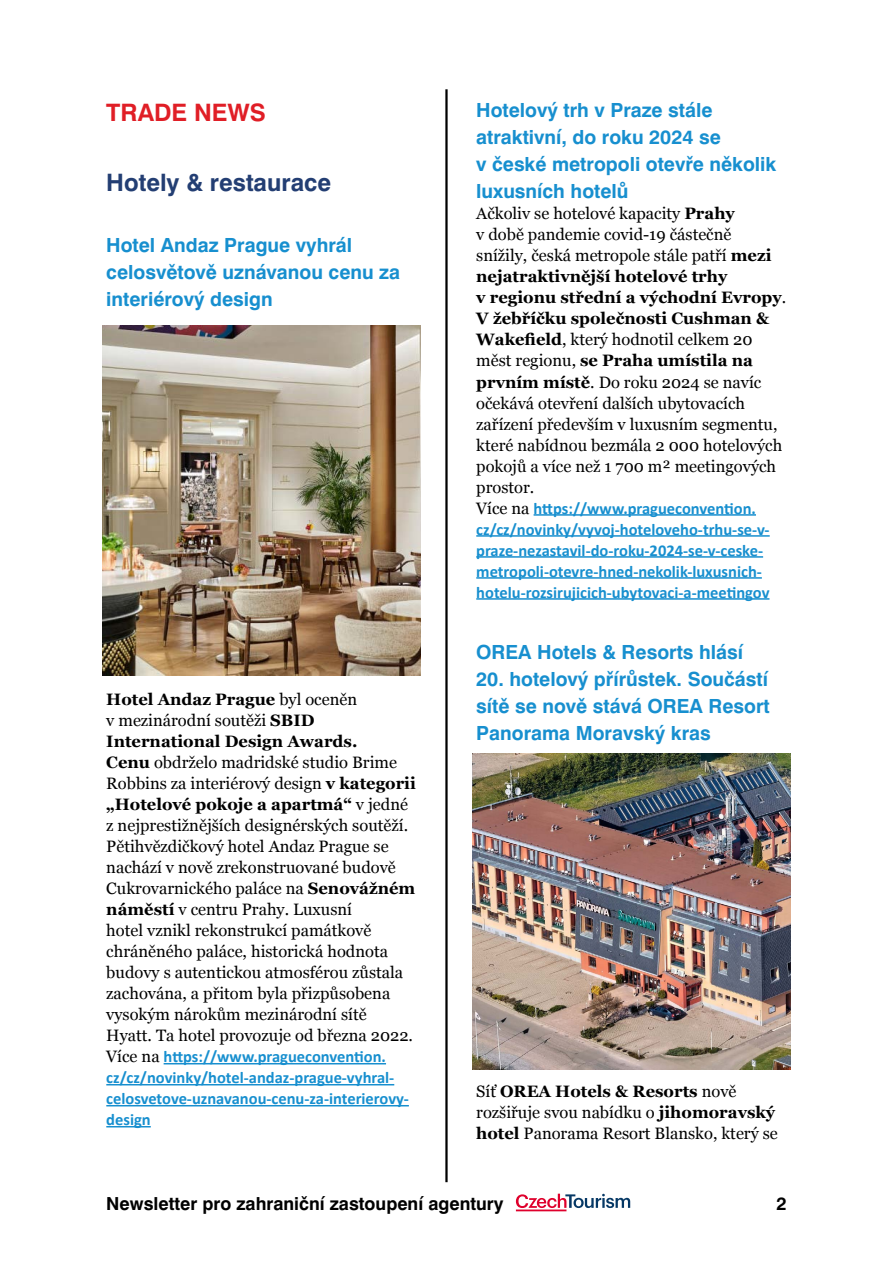
<style>
.page{position:relative;width:893px;height:1263px;background:#fff}
.page>*{position:absolute;margin:0;border:0;box-sizing:border-box;transform-origin:0 0}
.t1{font:700 24px "Swiss 721 BTCE";color:#233e73}
.t2{font:700 24px "Swiss 721 BTCE";color:#e01e26}
.t3{font:700 19.5px/27px "Swiss 721 BTCE";color:#178fcf}
.t4{font:700 18px "Swiss 721 BTCE";color:#000}
.t5{font:16.5px/21px "Georgia";color:#000}
.t6{font:700 16.5px/21px "Calibri";color:#178fcf}
.s1{font-weight:700}
.s2{font-family:"Georgia";font-weight:400;color:#000}
</style>
<div class="page">
<hr style="left:445px;top:89px;width:3px;height:1093px;background:#000">
<svg style="left:516px;top:1194px;width:114px;height:17px"></svg>
<hr style="left:164px;top:1063px;width:222px;height:1px;background:#178fcf">
<hr style="left:106px;top:1084px;width:288px;height:1px;background:#178fcf">
<hr style="left:106px;top:1105px;width:303px;height:1px;background:#178fcf">
<hr style="left:106px;top:1126px;width:45px;height:1px;background:#178fcf">
<hr style="left:534px;top:514px;width:222px;height:2px;background:#178fcf">
<hr style="left:476px;top:535px;width:294px;height:2px;background:#178fcf">
<hr style="left:476px;top:556px;width:287px;height:2px;background:#178fcf">
<hr style="left:476px;top:577px;width:286px;height:2px;background:#178fcf">
<hr style="left:476px;top:598px;width:293px;height:2px;background:#178fcf">
<img style="left:102px;top:326px;width:319px;height:350px">
<img style="left:472px;top:753px;width:319px;height:316px">
<h1 class="t2" style="left:106px;top:96px;width:161px">TRADE NEWS</h1>
<h1 class="t1" style="left:106px;top:167px;width:226px">Hotely &amp; restaurace</h1>
<p class="t3" style="left:106px;top:232px;width:295px">Hotel Andaz Prague vyhrál celosvětově uznávanou cenu za interiérový design</p>
<p class="t5" style="left:106px;top:689px;width:311px"><span class="s1">Hotel Andaz Prague</span> byl oceněn<br>v mezinárodní soutěži <span class="s1">SBID International Design Awards.<br>Cenu</span> obdrželo madridské studio Brime Robbins za interiérový design <span class="s1">v kategorii „Hotelové pokoje a apartmá“</span> v jedné z nejprestižnějších designérských soutěží.<br>Pětihvězdičkový hotel Andaz Prague se nachází v nově zrekonstruované budově Cukrovarnického paláce na <span class="s1">Senovážném náměstí</span> v centru Prahy. Luxusní<br>hotel vznikl rekonstrukcí památkově chráněného paláce, historická hodnota budovy s autentickou atmosférou zůstala zachována, a přitom byla přizpůsobena vysokým nárokům mezinárodní sítě Hyatt. Ta hotel provozuje od března 2022.</p>
<p class="t6" style="left:106px;top:1045px;width:304px"><span class="s2">Více na</span> https://www.pragueconvention. cz/cz/novinky/hotel-andaz-prague-vyhral&shy;celosvetove-uznavanou-cenu-za-interierovy&shy;design</p>
<p class="t3" style="left:476px;top:97px;width:302px">Hotelový trh v Praze stále atraktivní, do roku 2024 se<br>v české metropoli otevře několik luxusních hotelů</p>
<p class="t5" style="left:476px;top:204px;width:311px">Ačkoliv se hotelové kapacity <span class="s1">Prahy<br></span>v době pandemie covid-19 částečně snížily, česká metropole stále patří <span class="s1">mezi nejatraktivnější hotelové trhy<br>v regionu střední a východní Evropy</span>.<br><span class="s1">V žebříčku společnosti Cushman &amp; Wakefield</span>, který hodnotil celkem 20 měst regionu, <span class="s1">se Praha umístila na prvním místě</span>. Do roku 2024 se navíc očekává otevření dalších ubytovacích zařízení především v luxusním segmentu, které nabídnou bezmála 2 000 hotelových pokojů a více než 1 700 m² meetingových prostor.</p>
<p class="t6" style="left:476px;top:497px;width:295px"><span class="s2">Více na</span> https://www.pragueconvention. cz/cz/novinky/vyvoj-hoteloveho-trhu-se-v&shy;praze-nezastavil-do-roku-2024-se-v-ceske&shy;metropoli-otevre-hned-nekolik-luxusnich&shy;hotelu-rozsirujicich-ubytovaci-a-meetingov</p>
<p class="t3" style="left:476px;top:638px;width:268px">OREA Hotels &amp; Resorts hlásí</p>
<p class="t3" style="left:476px;top:665px;width:295px;text-align:justify">20. hotelový přírůstek. Součástí sítě se nově stává OREA Resort Panorama Moravský kras</p>
<p class="t5" style="left:476px;top:1081px;width:303px">Síť <span class="s1">OREA Hotels &amp; Resorts</span> nově rozšiřuje svou nabídku o <span class="s1">jihomoravský hotel</span> Panorama Resort Blansko, který se</p>
<p class="t4" style="left:106px;top:1191px;width:399px">Newsletter pro zahraniční zastoupení agentury</p>
<p class="t4" style="left:776px;top:1191px;width:12px">2</p>
</div>
